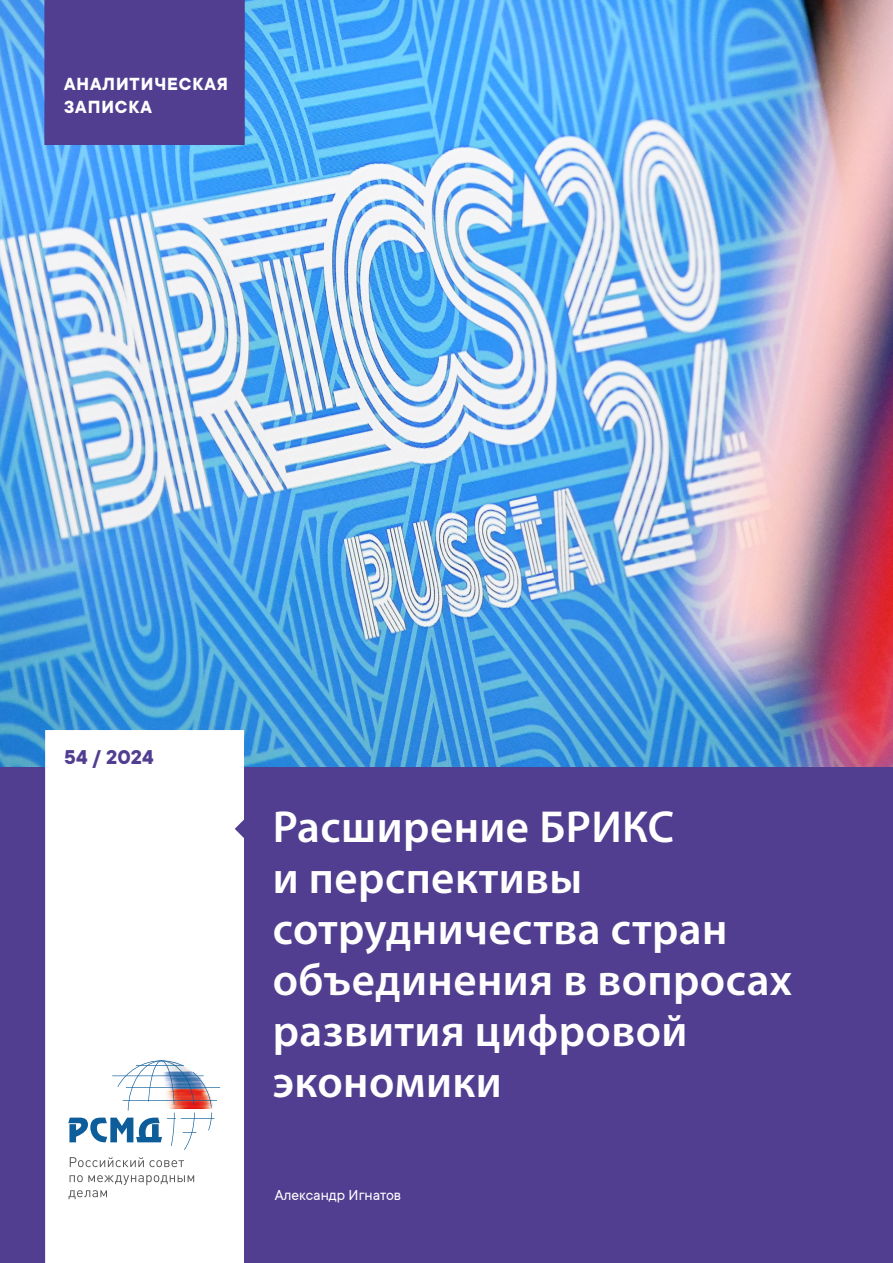
<style>
.page{position:relative;width:893px;height:1263px;background:#fff}
.page>*{position:absolute;margin:0;border:0;box-sizing:border-box;transform-origin:0 0}
.Обложка_заголовок{font:600 45px/51px "Myriad Pro";letter-spacing:.01em;color:#fff}
.t1{font:700 22.05px "TT Commons";color:#513e90}
.t2{font:700 19.35px "TT Commons";letter-spacing:.05em;color:#fff}
.t3{font:16.05px "TT Commons";color:#fff}
</style>
<div class="page">
<img style="left:0;top:0;width:893px;height:767px">
<div style="left:44px;top:0;width:201px;height:145px;background:#513e90"></div>
<div style="left:0;top:767px;width:893px;height:496px;background:#513e90"></div>
<div style="left:45px;top:730px;width:199px;height:533px;background:#fff"></div>
<img style="left:152px;top:1059px;width:62px;height:49px">
<hr style="left:126px;top:1087px;width:94px;height:1px;background:#0c5d9a">
<hr style="left:123px;top:1100px;width:94px;height:1px;background:#0c5d9a">
<hr style="left:181px;top:1118px;width:33px;height:1px;background:#0c5d9a">
<svg style="left:68px;top:1060px;width:144px;height:90px"></svg>
<svg style="left:70px;top:1157px;width:114px;height:10px"></svg>
<svg style="left:69px;top:1175px;width:125px;height:24px"></svg>
<p class="t2" style="left:64px;top:73px;width:165px">АНАЛИТИЧЕСКАЯ</p>
<p class="t2" style="left:64px;top:97px;width:89px">ЗАПИСКА</p>
<p class="t1" style="left:64px;top:744px;width:91px">54 / 2024</p>
<p class="Обложка_заголовок" style="left:273px;top:800px;width:521px">Расширение БРИКС<br>и перспективы сотрудничества стран объединения в вопросах развития цифровой экономики</p>
<p class="t3" style="left:275px;top:1186px;width:128px">Александр Игнатов</p>
</div>
